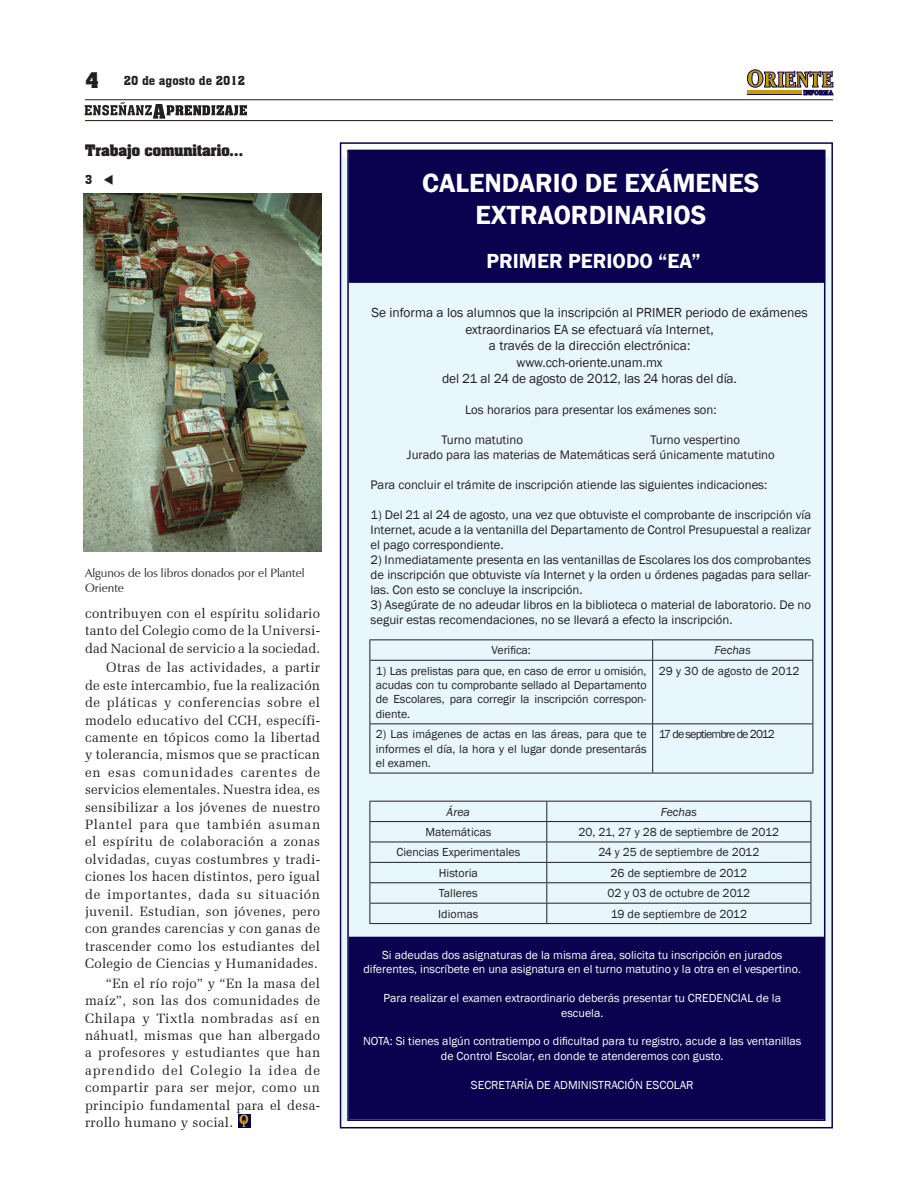
<style>
.page{position:relative;width:918px;height:1188px;background:#fff}
.page>*{position:absolute;margin:0;border:0;box-sizing:border-box;transform-origin:0 0}
.t1{font:600 27px "Franklin Gothic";color:#fff}
.t2{font:600 21px "Franklin Gothic";color:#fff}
.t3{font:700 21px "Aachen BT";color:#231f20}
.t4{font:700 15px "Oranda BT";color:#deb308}
.CUERPO_DE_TEXTOO_OK{font:13.5px/17.4px "Zapf Elliptical 711 BT";letter-spacing:.025em;color:#231f20;text-align:justify}
.t5{font:13.5px/16.5px "Franklin Gothic";color:#231f20;text-align:center}
.titulo{font:700 13.5px "Aachen";color:#231f20}
.t6{font:12.75px/15px "Franklin Gothic";color:#231f20;text-align:justify}
.t7{font:12px/14.4px "Franklin Gothic";color:#231f20;text-align:justify}
.t8{font:12px/14.4px "Franklin Gothic";color:#fff;text-align:center}
.Pie{font:12px/15px "Zapf Humanist 601 BT";color:#231f20}
.t9{font:12px "Franklin Gothic";letter-spacing:-.07em;color:#231f20}
.t10{font:12px "Aachen BT";color:#231f20}
.t11{font:italic 12px "Franklin Gothic";color:#231f20}
.t12{font:700 10.5px "Oranda BT";color:#deb308}
</style>
<div class="page">
<svg style="left:339px;top:142px;width:494px;height:987px;background:#e1eef7"></svg>
<svg style="left:369px;top:640px;width:1px;height:20px"></svg>
<hr style="left:369px;top:639px;width:284px;height:1px;background:#231f20">
<svg style="left:652px;top:640px;width:1px;height:20px"></svg>
<svg style="left:813px;top:640px;width:1px;height:20px"></svg>
<hr style="left:653px;top:639px;width:160px;height:1px;background:#231f20">
<hr style="left:369px;top:661px;width:1px;height:63px;background:#231f20">
<hr style="left:369px;top:660px;width:284px;height:1px;background:#231f20">
<hr style="left:652px;top:661px;width:1px;height:63px;background:#231f20">
<hr style="left:813px;top:661px;width:1px;height:63px;background:#231f20">
<hr style="left:653px;top:660px;width:160px;height:1px;background:#231f20">
<hr style="left:369px;top:724px;width:1px;height:49px;background:#231f20">
<hr style="left:369px;top:724px;width:284px;height:1px;background:#231f20">
<hr style="left:369px;top:773px;width:284px;height:1px;background:#231f20">
<hr style="left:652px;top:724px;width:1px;height:49px;background:#231f20">
<hr style="left:813px;top:724px;width:1px;height:49px;background:#231f20">
<hr style="left:653px;top:724px;width:160px;height:1px;background:#231f20">
<hr style="left:653px;top:773px;width:160px;height:1px;background:#231f20">
<hr style="left:369px;top:801px;width:178px;height:1px;background:#231f20">
<hr style="left:547px;top:801px;width:264px;height:1px;background:#231f20">
<hr style="left:369px;top:821px;width:178px;height:1px;background:#231f20">
<hr style="left:547px;top:821px;width:264px;height:1px;background:#231f20">
<hr style="left:369px;top:842px;width:178px;height:1px;background:#231f20">
<hr style="left:547px;top:842px;width:264px;height:1px;background:#231f20">
<hr style="left:369px;top:862px;width:178px;height:1px;background:#231f20">
<hr style="left:547px;top:862px;width:264px;height:1px;background:#231f20">
<hr style="left:369px;top:882px;width:178px;height:1px;background:#231f20">
<hr style="left:547px;top:882px;width:264px;height:1px;background:#231f20">
<svg style="left:369px;top:802px;width:1px;height:121px"></svg>
<hr style="left:369px;top:903px;width:178px;height:1px;background:#231f20">
<hr style="left:369px;top:923px;width:178px;height:1px;background:#231f20">
<svg style="left:546px;top:802px;width:1px;height:121px"></svg>
<svg style="left:811px;top:802px;width:1px;height:121px"></svg>
<hr style="left:547px;top:903px;width:264px;height:1px;background:#231f20">
<hr style="left:547px;top:923px;width:264px;height:1px;background:#231f20">
<div style="left:349px;top:150px;width:476px;height:133px;background:#0a024e"></div>
<div style="left:349px;top:937px;width:475px;height:182px;background:#0a024e"></div>
<img style="left:84px;top:194px;width:237px;height:357px">
<div style="left:238px;top:1114px;width:12px;height:14px;background:#0a024e"></div>
<svg style="left:85px;top:103px;width:162px;height:16px"></svg>
<hr style="left:85px;top:99px;width:748px;height:1px;background:#231f20">
<hr style="left:85px;top:120px;width:748px;height:1px;background:#231f20">
<svg style="left:747px;top:70px;width:16px;height:17px"></svg>
<div style="left:747px;top:70px;width:16px;height:17px;border:1px solid #0a024e;border-radius:50%"></div>
<div style="left:752px;top:72px;width:7px;height:13px;background:#fff;border-radius:50%"></div>
<div style="left:752px;top:72px;width:7px;height:13px;border:1px solid #0a024e;border-radius:50%"></div>
<svg style="left:764px;top:71px;width:69px;height:24px"></svg>
<div style="left:747px;top:90px;width:54px;height:5px;background:#c39f06"></div>
<p class="t3" style="left:85px;top:67px;width:16px">4</p>
<p class="t10" style="left:124px;top:73px;width:123px">20 de agosto de 2012</p>
<p class="titulo" style="left:85px;top:140px;width:160px">Trabajo comunitario...</p>
<p class="t10" style="left:85px;top:172px;width:30px">3 ▼</p>
<p class="Pie" style="left:85px;top:566px;width:221px">Algunos de los libros donados por el Plantel<br>Oriente</p>
<p class="CUERPO_DE_TEXTOO_OK" style="left:85px;top:605px;width:237px">contribuyen con el espíritu solidario tanto del Colegio como de la Universi&shy;dad Nacional de servicio a la sociedad.</p>
<p class="CUERPO_DE_TEXTOO_OK" style="left:85px;top:659px;width:237px;text-indent:21px">Otras de las actividades, a partir de este intercambio, fue la realización de pláticas y conferencias sobre el modelo educativo del CCH, específi&shy;camente en tópicos como la libertad y tolerancia, mismos que se practican en esas comunidades carentes de servicios elementales. Nuestra idea, es sensibilizar a los jóvenes de nuestro Plantel para que también asuman el espíritu de colaboración a zonas olvidadas, cuyas costumbres y tradi&shy;ciones los hacen distintos, pero igual de importantes, dada su situación juvenil. Estudian, son jóvenes, pero con grandes carencias y con ganas de trascender como los estudiantes del Colegio de Ciencias y Humanidades.</p>
<p class="CUERPO_DE_TEXTOO_OK" style="left:85px;top:974px;width:237px;text-indent:21px">“En el río rojo” y “En la masa del maíz”, son las dos comunidades de Chilapa y Tixtla nombradas así en náhuatl, mismas que han albergado a profesores y estudiantes que han aprendido del Colegio la idea de compartir para ser mejor, como un principio fundamental para el desa&shy;rrollo humano y social.</p>
<p class="t4" style="left:240px;top:1110px;width:11px">O</p>
<p class="t12" style="left:243px;top:1117px;width:4px">I</p>
<p class="t1" style="left:422px;top:166px;width:339px">CALENDARIO DE EXÁMENES</p>
<p class="t1" style="left:475px;top:199px;width:233px">EXTRAORDINARIOS</p>
<p class="t2" style="left:486px;top:248px;width:216px">PRIMER PERIODO “EA”</p>
<p class="t5" style="left:371px;top:305px;width:438px">Se informa a los alumnos que la inscripción al PRIMER periodo de exámenes extraordinarios EA se efectuará vía Internet,</p>
<p class="t5" style="left:489px;top:338px;width:203px">a través de la dirección electrónica:</p>
<p class="t5" style="left:517px;top:354px;width:148px">www.cch-oriente.unam.mx</p>
<p class="t5" style="left:442px;top:371px;width:296px">del 21 al 24 de agosto de 2012, las 24 horas del día.</p>
<p class="t6" style="left:465px;top:402px;width:253px">Los horarios para presentar los exámenes son:</p>
<p class="t6" style="left:442px;top:432px;width:83px">Turno matutino</p>
<p class="t6" style="left:651px;top:432px;width:91px">Turno vespertino</p>
<p class="t6" style="left:407px;top:447px;width:369px">Jurado para las materias de Matemáticas será únicamente matutino</p>
<p class="t6" style="left:371px;top:477px;width:398px">Para concluir el trámite de inscripción atiende las siguientes indicaciones:</p>
<p class="t6" style="left:371px;top:507px;width:442px">1) Del 21 al 24 de agosto, una vez que obtuviste el comprobante de inscripción vía Internet, acude a la ventanilla del Departamento de Control Presupuestal a realizar el pago correspondiente.</p>
<p class="t6" style="left:371px;top:552px;width:442px">2) Inmediatamente presenta en las ventanillas de Escolares los dos comprobantes de inscripción que obtuviste vía Internet y la orden u órdenes pagadas para sellar&shy;las. Con esto se concluye la inscripción.</p>
<p class="t6" style="left:371px;top:597px;width:442px">3) Asegúrate de no adeudar libros en la biblioteca o material de laboratorio. De no seguir estas recomendaciones, no se llevará a efecto la inscripción.</p>
<p class="t7" style="left:492px;top:643px;width:41px">Verifica:</p>
<p class="t11" style="left:715px;top:643px;width:38px">Fechas</p>
<p class="t7" style="left:376px;top:664px;width:272px">1) Las prelistas para que, en caso de error u omisión, acudas con tu comprobante sellado al Departamento de Escolares, para corregir la inscripción correspon&shy;diente.</p>
<p class="t7" style="left:659px;top:664px;width:142px">29 y 30 de agosto de 2012</p>
<p class="t7" style="left:376px;top:727px;width:272px">2) Las imágenes de actas en las áreas, para que te informes el día, la hora y el lugar donde presentarás el examen.</p>
<p class="t9" style="left:659px;top:727px;width:118px">17 de septiembre de 2012</p>
<p class="t11" style="left:447px;top:804px;width:25px">Área</p>
<p class="t11" style="left:661px;top:804px;width:38px">Fechas</p>
<p class="t7" style="left:425px;top:825px;width:67px">Matemáticas</p>
<p class="t7" style="left:579px;top:825px;width:202px">20, 21, 27 y 28 de septiembre de 2012</p>
<p class="t7" style="left:396px;top:845px;width:125px">Ciencias Experimentales</p>
<p class="t7" style="left:598px;top:845px;width:163px">24 y 25 de septiembre de 2012</p>
<p class="t7" style="left:439px;top:866px;width:40px">Historia</p>
<p class="t7" style="left:611px;top:866px;width:138px">26 de septiembre de 2012</p>
<p class="t7" style="left:439px;top:886px;width:40px">Talleres</p>
<p class="t7" style="left:607px;top:886px;width:144px">02 y 03 de octubre de 2012</p>
<p class="t7" style="left:438px;top:907px;width:42px">Idiomas</p>
<p class="t7" style="left:611px;top:907px;width:138px">19 de septiembre de 2012</p>
<p class="t8" style="left:382px;top:948px;width:402px">Si adeudas dos asignaturas de la misma área, solicita tu inscripción en jurados</p>
<p class="t8" style="left:363px;top:962px;width:439px">diferentes, inscríbete en una asignatura en el turno matutino y la otra en el vespertino.</p>
<p class="t8" style="left:384px;top:991px;width:399px">Para realizar el examen extraordinario deberás presentar tu CREDENCIAL de la</p>
<p class="t8" style="left:561px;top:1006px;width:44px">escuela.</p>
<p class="t8" style="left:363px;top:1034px;width:440px">NOTA: Si tienes algún contratiempo o dificultad para tu registro, acude a las ventanillas de Control Escolar, en donde te atenderemos con gusto.</p>
<p class="t8" style="left:471px;top:1078px;width:224px">SECRETARÍA DE ADMINISTRACIÓN ESCOLAR</p>
</div>
